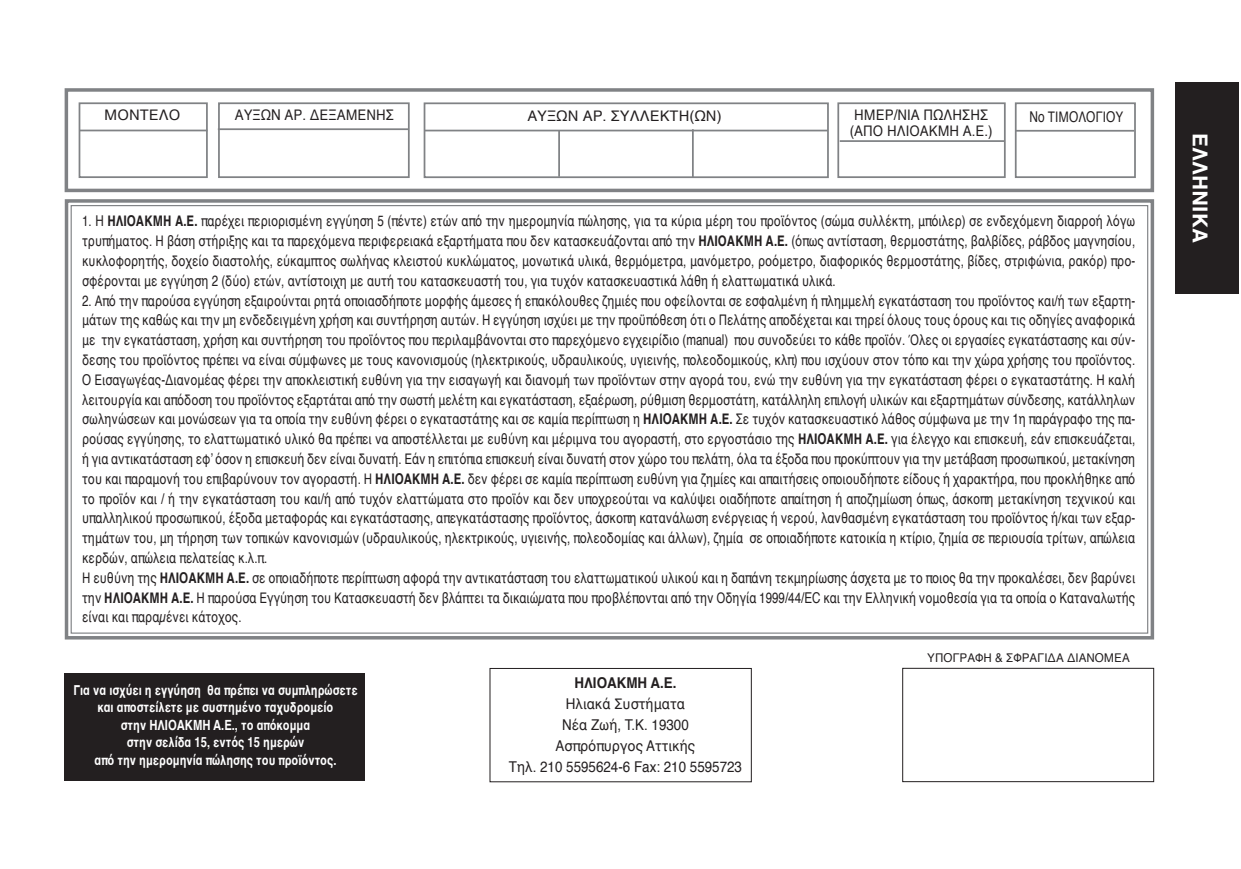
<style>
.page{position:relative;width:1241px;height:869px;background:#fff}
.page>*{position:absolute;margin:0;border:0;box-sizing:border-box;transform-origin:0 0}
.t1{font:700 21px "Helvetica";color:#fff}
.t2{font:14.88px/19.8px "Helvetica";color:#231f20;text-align:justify;scale:.78 1}
.t3{font:14.88px/21px "Helvetica";color:#231f20;text-align:center;scale:.9 1}
.t4{font:14.88px "Helvetica";color:#231f20}
.t5{font:14.88px "Helvetica";color:#231f20;scale:.8 1}
.t6{font:700 14.88px "Helvetica";color:#231f20;scale:.9 1}
.t7{font:700 14px/17.5px "Helvetica";color:#fff;text-align:center;scale:.8 1}
.t8{font:12.25px "Helvetica";color:#231f20;scale:.95 1}
.s1{font-weight:700}
</style>
<div class="page">
<div style="left:1174px;top:83px;width:63px;height:211px;background:#231f20"></div>
<div style="left:65px;top:672px;width:300px;height:108px;background:#231f20"></div>
<div style="left:65px;top:199px;width:1088px;height:440px;border:4px solid #808285"></div>
<div style="left:65px;top:88px;width:1088px;height:104px;border:4px solid #808285"></div>
<div style="left:79px;top:102px;width:129px;height:76px;border:2px solid #808285"></div>
<div style="left:218px;top:102px;width:191px;height:76px;border:2px solid #808285"></div>
<hr style="left:79px;top:129px;width:128px;height:2px;background:#808285">
<hr style="left:218px;top:128px;width:191px;height:2px;background:#808285">
<div style="left:423px;top:102px;width:405px;height:76px;border:2px solid #808285"></div>
<hr style="left:424px;top:130px;width:403px;height:1px;background:#808285">
<div style="left:1014px;top:102px;width:121px;height:76px;border:2px solid #808285"></div>
<hr style="left:1015px;top:130px;width:118px;height:2px;background:#808285">
<div style="left:837px;top:102px;width:168px;height:76px;border:2px solid #808285"></div>
<hr style="left:839px;top:140px;width:165px;height:2px;background:#808285">
<hr style="left:558px;top:131px;width:2px;height:46px;background:#808285">
<hr style="left:692px;top:129px;width:1px;height:48px;background:#808285">
<div style="left:902px;top:667px;width:251px;height:114px;border:1px solid #231f20"></div>
<div style="left:489px;top:667px;width:262px;height:114px;border:1px solid #231f20"></div>
<p class="t4" style="left:104px;top:108px;width:78px">ΜΟΝΤΕΛΟ</p>
<p class="t3" style="left:235px;top:106px;width:178px">ΑΥΞΩN ΑΡ. ΔΕΞΑΜΕΝΗΣ</p>
<p class="t4" style="left:527px;top:109px;width:196px">ΑΥΞΩΝ ΑΡ. ΣΥΛΛΕΚΤΗ(ΩΝ)</p>
<p class="t3" style="left:854px;top:106px;width:150px">ΗΜΕΡ/ΝΙΑ ΠΩΛΗΣΗΣ</p>
<p class="t5" style="left:1029px;top:110px;width:119px">No ΤΙΜOΛOΓΙOΥ</p>
<p class="t3" style="left:849px;top:121px;width:160px">(ΑΠΟ ΗΛΙΟΑΚΜΗ Α.Ε.)</p>
<p class="t2" style="left:82px;top:212px;width:1351px">1. H <span class="s1">ΗΛΙOΑΚΜΗ Α.Ε.</span> παρέχει περιορισμένη εγγύηση 5 (πέντε) ετών από την ημερομηνία πώλησης, για τα κύρια μέρη του προϊόντος (σώμα συλλέκτη, μπόιλερ) σε ενδεχόμενη διαρροή λόγω τρυπήματος. Η βάση στήριξης και τα παρεχόμενα περιφερειακά εξαρτήματα που δεν κατασκευάζονται από την <span class="s1">ΗΛΙΟΑΚΜΗ Α.Ε.</span> (όπως αντίσταση, θερμοστάτης, βαλβίδες, ράβδος μαγνησίου, κυκλοφορητής, δοχείο διαστολής, εύκαμπτος σωλήνας κλειστού κυκλώματος, μονωτικά υλικά, θερμόμετρα, μανόμετρο, ροόμετρο, διαφορικός θερμοστάτης, βίδες, στριφώνια, ρακόρ) προ&shy;σφέρονται με εγγύηση 2 (δύο) ετών, αντίστοιχη με αυτή του κατασκευαστή του, για τυχόν κατασκευαστικά λάθη ή ελαττωματικά υλικά.</p>
<p class="t2" style="left:82px;top:291px;width:1351px;text-align:left">2. Από την παρούσα εγγύηση εξαιρούνται ρητά οποιασδήποτε μορφής άμεσες ή επακόλουθες ζημιές που οφείλονται σε εσφαλμένη ή πλημμελή εγκατάσταση του προϊόντος και/ή των εξαρτη&shy;μάτων της καθώς και την μη ενδεδειγμένη χρήση και συντήρηση αυτών. Η εγγύηση ισχύει με την προϋπόθεση ότι ο Πελάτης αποδέχεται και τηρεί όλους τους όρους και τις οδηγίες αναφορικά με την εγκατάσταση, χρήση και συντήρηση του προϊόντος που περιλαμβάνονται στο παρεχόμενο εγχειρίδιο (manual) που συνοδεύει το κάθε προϊόν. Όλες οι εργασίες εγκατάστασης και σύν&shy;δεσης του προϊόντος πρέπει να είναι σύμφωνες με τους κανονισμούς (ηλεκτρικούς, υδραυλικούς, υγιεινής, πολεοδομικούς, κλπ) που ισχύουν στον τόπο και την χώρα χρήσης του προϊόντος.<br>O Εισαγωγέας-Διανομέας φέρει την αποκλειστική ευθύνη για την εισαγωγή και διανομή των προϊόντων στην αγορά του, ενώ την ευθύνη για την εγκατάσταση φέρει ο εγκαταστάτης. Η καλή λειτουργία και απόδοση του προϊόντος εξαρτάται από την σωστή μελέτη και εγκατάσταση, εξαέρωση, ρύθμιση θερμοστάτη, κατάλληλη επιλογή υλικών και εξαρτημάτων σύνδεσης, κατάλληλων σωληνώσεων και μονώσεων για τα οποία την ευθύνη φέρει ο εγκαταστάτης και σε καμία περίπτωση η <span class="s1">ΗΛΙOΑΚΜΗ Α.Ε.</span> Σε τυχόν κατασκευαστικό λάθος σύμφωνα με την 1η παράγραφο της πα&shy;ρούσας εγγύησης, το ελαττωματικό υλικό θα πρέπει να αποστέλλεται με ευθύνη και μέριμνα του αγοραστή, στο εργοστάσιο της <span class="s1">ΗΛΙOΑΚΜΗ Α.Ε.</span> για έλεγχο και επισκευή, εάν επισκευάζεται, ή για αντικατάσταση εφ’ όσον η επισκευή δεν είναι δυνατή. Εάν η επιτόπια επισκευή είναι δυνατή στον χώρο του πελάτη, όλα τα έξοδα που προκύπτουν για την μετάβαση προσωπικού, μετακίνηση του και παραμονή του επιβαρύνουν τον αγοραστή. Η <span class="s1">ΗΛΙOΑΚΜΗ Α.Ε.</span> δεν φέρει σε καμία περίπτωση ευθύνη για ζημίες και απαιτήσεις οποιουδήποτε είδους ή χαρακτήρα, που προκλήθηκε από το προϊόν και / ή την εγκατάσταση του και/ή από τυχόν ελαττώματα στο προϊόν και δεν υποχρεούται να καλύψει οιαδήποτε απαίτηση ή αποζημίωση όπως, άσκοπη μετακίνηση τεχνικού και υπαλληλικού προσωπικού, έξοδα μεταφοράς και εγκατάστασης, απεγκατάστασης προϊόντος, άσκοπη κατανάλωση ενέργειας ή νερού, λανθασμένη εγκατάσταση του προϊόντος ή/και των εξαρ&shy;τημάτων του, μη τήρηση των τοπικών κανονισμών (υδραυλικούς, ηλεκτρικούς, υγιεινής, πολεοδομίας και άλλων), ζημία σε οποιαδήποτε κατοικία η κτίριο, ζημία σε περιουσία τρίτων, απώλεια κερδών, απώλεια πελατείας κ.λ.π.<br>Η ευθύνη της <span class="s1">ΗΛΙOΑΚΜΗ Α.Ε.</span> σε οποιαδήποτε περίπτωση αφορά την αντικατάσταση του ελαττωματικού υλικού και η δαπάνη τεκμηρίωσης άσχετα με το ποιος θα την προκαλέσει, δεν βαρύνει την <span class="s1">ΗΛΙOΑΚΜΗ Α.Ε.</span> Η παρούσα Εγγύηση του Κατασκευαστή δεν βλάπτει τα δικαιώµατα που προβλέπονται από την Οδηγία 1999/44/EC και την Ελληνική νομοθεσία για τα οποία ο Καταναλωτής είναι και παραµένει κάτοχος.</p>
<p class="t7" style="left:73px;top:681px;width:357px">Για να ισχύει η εγγύηση θα πρέπει να συμπληρώσετε και αποστείλετε με συστημένο ταχυδρομείο<br>στην HΛIOAKMH A.E., το απόκομμα<br>στην σελίδα 15, εντός 15 ημερών<br>από την ημερομηνία πώλησης του προϊόντος.</p>
<p class="t6" style="left:574px;top:676px;width:115px">HΛIOAKMH A.E.</p>
<p class="t3" style="left:509px;top:694px;width:260px">Hλιακά Συστήματα<br>Nέα Zωή, T.K. 19300<br>Aσπρόπυργος Aττικής<br>Tηλ. 210 5595624-6 Fax: 210 5595723</p>
<p class="t8" style="left:927px;top:652px;width:215px">ΥΠOΓΡΑΦΗ &amp; ΣΦΡΑΓΙΔΑ ΔΙΑΝOΜΕΑ</p>
<h1 class="t1" style="left:1208px;top:133px;width:112px;rotate:90deg">ΕΛΛΗΝΙΚΑ</h1>
</div>
